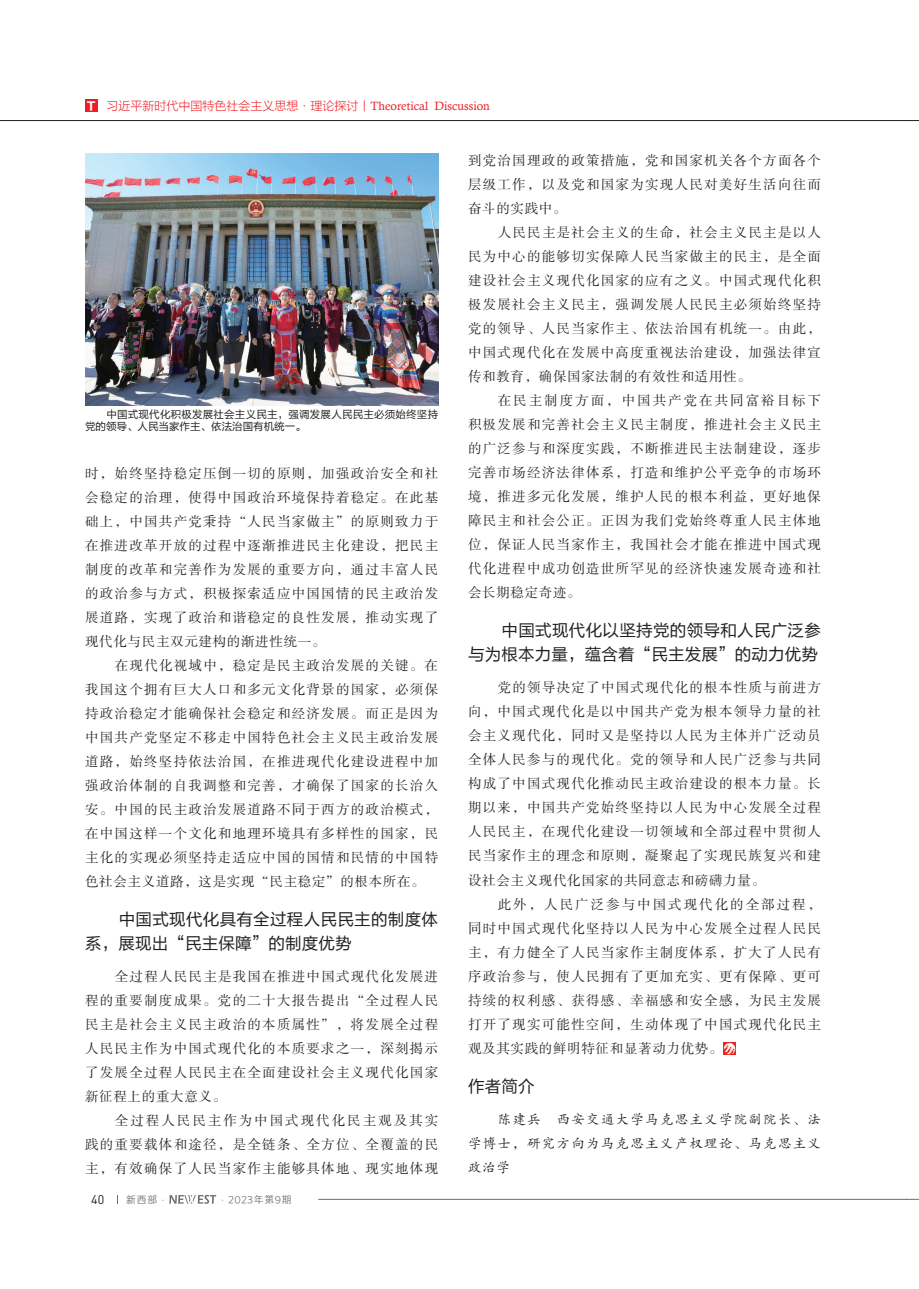
<style>
.page{position:relative;width:919px;height:1289px;background:#fff}
.page>*{position:absolute;margin:0;border:0;box-sizing:border-box;transform-origin:0 0}
.t1{font:16.5px/24px "FZLTHK GBK1 0";letter-spacing:.02em;color:#231f20}
.t2{font:13.5px/24px "FZSSK GBK1 0";letter-spacing:.095em;color:#231f20;text-align:justify}
.t3{font:13.5px/24px "FZKTK GBK1 0";letter-spacing:.09em;color:#231f20;text-align:justify}
.t4{font:12.45px "DIN";color:#231f20}
.t5{font:12px "FZLTXHK GBK1 0";color:#ee1d23}
.t6{font:10.5px/12px "FZLTHK GBK1 0";letter-spacing:.02em;color:#231f20}
.t7{font:9.75px "Loong Flash Sans GB Regular";letter-spacing:.1em;color:#6c6d70}
.s1{font-family:"FZLTDHK GBK1 0";font-size:11.4px;color:#fff}
.s2{font-family:"Calisto"}
</style>
<div class="page">
<hr style="left:318px;top:1199px;width:588px;height:1px;background:#6c6d70">
<svg style="left:169px;top:1195px;width:47px;height:8px"></svg>
<hr style="left:0;top:120px;width:906px;height:1px;background:#231f20">
<svg style="left:906px;top:1199px;width:12px;height:1px"></svg>
<svg style="left:906px;top:120px;width:12px;height:1px"></svg>
<div style="left:85px;top:99px;width:13px;height:13px;background:#ee1d23"></div>
<svg style="left:723px;top:1042px;width:12px;height:12px"></svg>
<img style="left:85px;top:153px;width:353px;height:252px">
<p class="t5" style="left:86px;top:99px;width:406px"><span class="s1">Ｔ</span> 习近平新时代中国特色社会主义思想·理论探讨丨<span class="s2">Theoretical Discussion</span></p>
<p class="t6" style="left:85px;top:409px;width:354px">　　中国式现代化积极发展社会主义民主，强调发展人民民主必须始终坚持党的领导、人民当家作主、依法治国有机统一。</p>
<p class="t2" style="left:85px;top:462px;width:354px">时，始终坚持稳定压倒一切的原则，加强政治安全和社会稳定的治理，使得中国政治环境保持着稳定。在此基础上，中国共产党秉持“人民当家做主”的原则致力于在推进改革开放的过程中逐渐推进民主化建设，把民主制度的改革和完善作为发展的重要方向，通过丰富人民的政治参与方式，积极探索适应中国国情的民主政治发展道路，实现了政治和谐稳定的良性发展，推动实现了现代化与民主双元建构的渐进性统一。</p>
<p class="t2" style="left:85px;top:654px;width:354px;text-indent:30px">在现代化视域中，稳定是民主政治发展的关键。在我国这个拥有巨大人口和多元文化背景的国家，必须保持政治稳定才能确保社会稳定和经济发展。而正是因为中国共产党坚定不移走中国特色社会主义民主政治发展道路，始终坚持依法治国，在推进现代化建设进程中加强政治体制的自我调整和完善，才确保了国家的长治久安。中国的民主政治发展道路不同于西方的政治模式，在中国这样一个文化和地理环境具有多样性的国家，民主化的实现必须坚持走适应中国的国情和民情的中国特色社会主义道路，这是实现“民主稳定”的根本所在。</p>
<p class="t1" style="left:85px;top:907px;width:354px">　　中国式现代化具有全过程人民民主的制度体系，展现出“民主保障”的制度优势</p>
<p class="t2" style="left:85px;top:965px;width:354px;text-indent:30px">全过程人民民主是我国在推进中国式现代化发展进程的重要制度成果。党的二十大报告提出“全过程人民民主是社会主义民主政治的本质属性”，将发展全过程人民民主作为中国式现代化的本质要求之一，深刻揭示了发展全过程人民民主在全面建设社会主义现代化国家新征程上的重大意义。</p>
<p class="t2" style="left:85px;top:1109px;width:354px;text-indent:30px">全过程人民民主作为中国式现代化民主观及其实践的重要载体和途径，是全链条、全方位、全覆盖的民主，有效确保了人民当家作主能够具体地、现实地体现</p>
<p class="t4" style="left:91px;top:1191px;width:15px">40</p>
<p class="t7" style="left:126px;top:1194px;width:167px">新西部·　　　　 ·2023年第9期</p>
<p class="t2" style="left:468px;top:149px;width:354px">到党治国理政的政策措施，党和国家机关各个方面各个层级工作，以及党和国家为实现人民对美好生活向往而奋斗的实践中。</p>
<p class="t2" style="left:468px;top:221px;width:354px;text-indent:30px">人民民主是社会主义的生命，社会主义民主是以人民为中心的能够切实保障人民当家做主的民主，是全面建设社会主义现代化国家的应有之义。中国式现代化积极发展社会主义民主，强调发展人民民主必须始终坚持党的领导、人民当家作主、依法治国有机统一。由此，中国式现代化在发展中高度重视法治建设，加强法律宣传和教育，确保国家法制的有效性和适用性。</p>
<p class="t2" style="left:468px;top:389px;width:354px;text-indent:30px">在民主制度方面，中国共产党在共同富裕目标下积极发展和完善社会主义民主制度，推进社会主义民主的广泛参与和深度实践，不断推进民主法制建设，逐步完善市场经济法律体系，打造和维护公平竞争的市场环境，推进多元化发展，维护人民的根本利益，更好地保障民主和社会公正。正因为我们党始终尊重人民主体地位，保证人民当家作主，我国社会才能在推进中国式现代化进程中成功创造世所罕见的经济快速发展奇迹和社会长期稳定奇迹。</p>
<p class="t1" style="left:468px;top:619px;width:354px">　　中国式现代化以坚持党的领导和人民广泛参与为根本力量，蕴含着“民主发展”的动力优势</p>
<p class="t2" style="left:468px;top:676px;width:354px;text-indent:30px">党的领导决定了中国式现代化的根本性质与前进方向，中国式现代化是以中国共产党为根本领导力量的社会主义现代化，同时又是坚持以人民为主体并广泛动员全体人民参与的现代化。党的领导和人民广泛参与共同构成了中国式现代化推动民主政治建设的根本力量。长期以来，中国共产党始终坚持以人民为中心发展全过程人民民主，在现代化建设一切领域和全部过程中贯彻人民当家作主的理念和原则，凝聚起了实现民族复兴和建设社会主义现代化国家的共同意志和磅礴力量。</p>
<p class="t2" style="left:468px;top:892px;width:354px;text-indent:30px">此外，人民广泛参与中国式现代化的全部过程，同时中国式现代化坚持以人民为中心发展全过程人民民主，有力健全了人民当家作主制度体系，扩大了人民有序政治参与，使人民拥有了更加充实、更有保障、更可持续的权利感、获得感、幸福感和安全感，为民主发展打开了现实可能性空间，生动体现了中国式现代化民主观及其实践的鲜明特征和显著动力优势。</p>
<p class="t1" style="left:468px;top:1074px;width:68px">作者简介</p>
<p class="t3" style="left:468px;top:1107px;width:354px;text-indent:30px">陈建兵　西安交通大学马克思主义学院副院长、法学博士，研究方向为马克思主义产权理论、马克思主义政治学</p>
</div>
